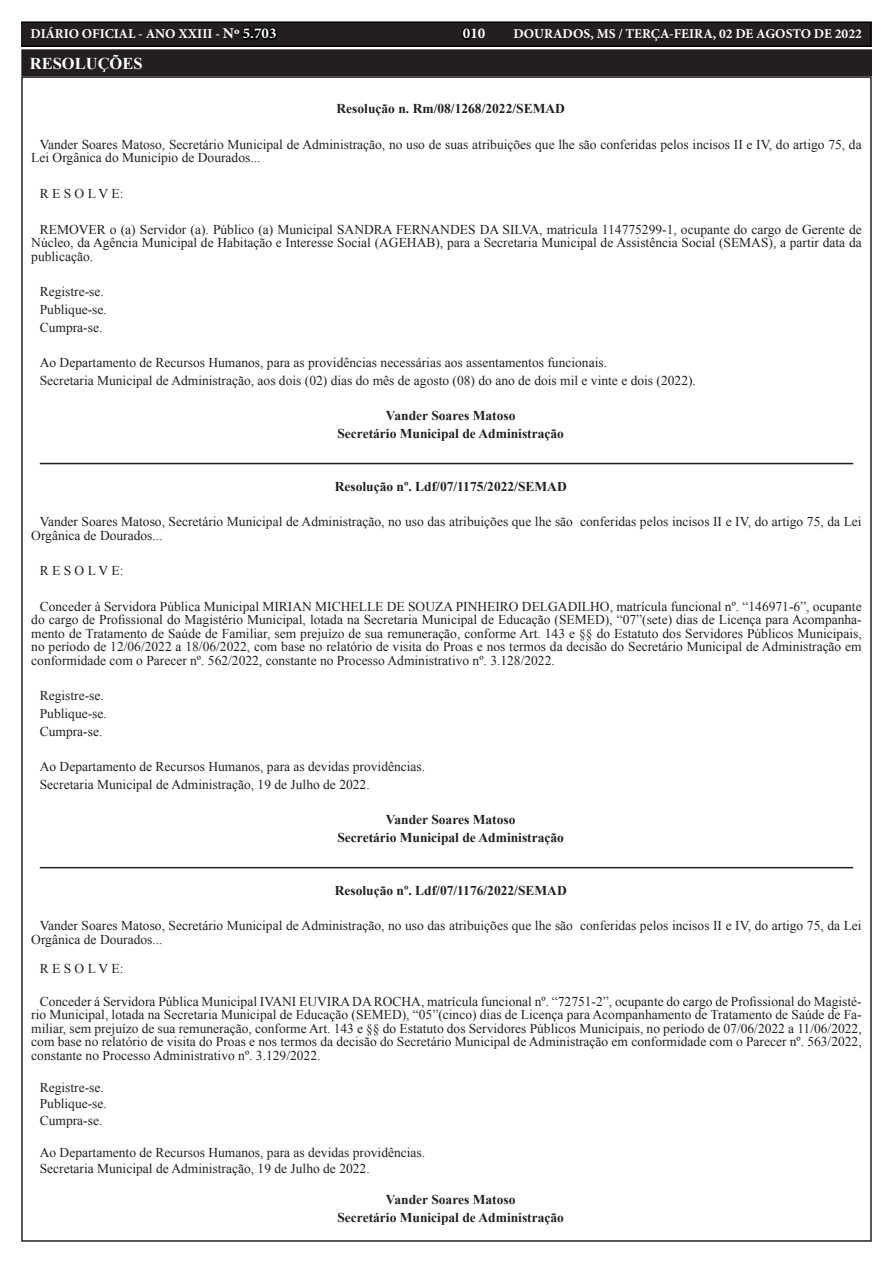
<style>
.page{position:relative;width:893px;height:1263px;background:#fff}
.page>*{position:absolute;margin:0;border:0;box-sizing:border-box;transform-origin:0 0}
.TEXTO{font:700 16.5px "Times New Roman";color:#fff}
.t1{font:700 15px "Minion Pro";color:#fff}
.TEXTO-2{font:13.5px/13.5px "Times New Roman";color:#231f20}
.TEXTO-3{font:700 13.5px "Times New Roman";color:#231f20}
.t2{font:700 13.5px "Minion Pro";color:#fff}
.s1{font-size:15px}
.s2{font-size:15px;color:#000}
.s3{color:#000}
</style>
<div class="page">
<div style="left:21px;top:22px;width:850px;height:24px;background:#231f20"></div>
<div style="left:21px;top:21px;width:851px;height:26px;border:2px solid #000"></div>
<hr style="left:40px;top:463px;width:813px;height:1px;background:#231f20">
<hr style="left:40px;top:867px;width:813px;height:1px;background:#231f20">
<div style="left:23px;top:51px;width:847px;height:23px;background:#231f20"></div>
<div style="left:21px;top:49px;width:851px;height:27px;border:4px solid #231f20"></div>
<p class="t2" style="left:31px;top:25px;width:247px">DIÁRIO OFICIAL - ANO XXIII - <span class="s1">Nº</span> <span class="s2">5.703</span></p>
<p class="t1" style="left:463px;top:23px;width:24px"><span class="s3">0</span>10</p>
<p class="t2" style="left:513px;top:25px;width:350px">DOURADOS, MS / TERÇA-FEIRA, 02 DE AGOSTO DE 2022</p>
<p class="TEXTO" style="left:30px;top:52px;width:114px">RESOLUÇÕES</p>
<p class="TEXTO-3" style="left:337px;top:100px;width:230px">Resolução n. Rm/08/1268/2022/SEMAD</p>
<p class="TEXTO-2" style="left:31px;top:137px;width:832px;text-indent:9px">Vander Soares Matoso, Secretário Municipal de Administração, no uso de suas atribuições que lhe são conferidas pelos incisos II e IV, do artigo 75, da<br>Lei Orgânica do Município de Dourados...</p>
<p class="TEXTO-2" style="left:40px;top:186px;width:85px">R E S O L V E:</p>
<p class="TEXTO-2" style="left:31px;top:222px;width:832px;text-align:justify;text-indent:9px">REMOVER o (a) Servidor (a). Público (a) Municipal SANDRA FERNANDES DA SILVA, matricula 114775299-1, ocupante do cargo de Gerente de Núcleo, da Agência Municipal de Habitação e Interesse Social (AGEHAB), para a Secretaria Municipal de Assistência Social (SEMAS), a partir data da publicação.</p>
<p class="TEXTO-2" style="left:40px;top:285px;width:66px">Registre-se.</p>
<p class="TEXTO-2" style="left:40px;top:302px;width:69px">Publique-se.</p>
<p class="TEXTO-2" style="left:40px;top:320px;width:64px">Cumpra-se.</p>
<p class="TEXTO-2" style="left:40px;top:356px;width:569px">Ao Departamento de Recursos Humanos, para as providências necessárias aos assentamentos funcionais.</p>
<p class="TEXTO-2" style="left:40px;top:373px;width:658px">Secretaria Municipal de Administração, aos dois (02) dias do mês de agosto (08) do ano de dois mil e vinte e dois (2022).</p>
<p class="TEXTO-3" style="left:386px;top:406px;width:131px">Vander Soares Matoso</p>
<p class="TEXTO-3" style="left:337px;top:424px;width:228px">Secretário Municipal de Administração</p>
<p class="TEXTO-3" style="left:335px;top:477px;width:234px">Resolução nº. Ldf/07/1175/2022/SEMAD</p>
<p class="TEXTO-2" style="left:31px;top:515px;width:832px;text-indent:9px">Vander Soares Matoso, Secretário Municipal de Administração, no uso das atribuições que lhe são conferidas pelos incisos II e IV, do artigo 75, da Lei<br>Orgânica de Dourados...</p>
<p class="TEXTO-2" style="left:40px;top:564px;width:85px">R E S O L V E:</p>
<p class="TEXTO-2" style="left:31px;top:599px;width:832px;text-align:justify;text-indent:9px">Conceder à Servidora Pública Municipal MIRIAN MICHELLE DE SOUZA PINHEIRO DELGADILHO, matrícula funcional nº. “146971-6”, ocupante do cargo de Profissional do Magistério Municipal, lotada na Secretaria Municipal de Educação (SEMED), “07”(sete) dias de Licença para Acompanha&shy;mento de Tratamento de Saúde de Familiar, sem prejuízo de sua remuneração, conforme Art. 143 e §§ do Estatuto dos Servidores Públicos Municipais, no período de 12/06/2022 a 18/06/2022, com base no relatório de visita do Proas e nos termos da decisão do Secretário Municipal de Administração em conformidade com o Parecer nº. 562/2022, constante no Processo Administrativo nº. 3.128/2022.</p>
<p class="TEXTO-2" style="left:40px;top:689px;width:66px">Registre-se.</p>
<p class="TEXTO-2" style="left:40px;top:706px;width:69px">Publique-se.</p>
<p class="TEXTO-2" style="left:40px;top:724px;width:64px">Cumpra-se.</p>
<p class="TEXTO-2" style="left:40px;top:760px;width:387px">Ao Departamento de Recursos Humanos, para as devidas providências.</p>
<p class="TEXTO-2" style="left:40px;top:777px;width:331px">Secretaria Municipal de Administração, 19 de Julho de 2022.</p>
<p class="TEXTO-3" style="left:386px;top:810px;width:131px">Vander Soares Matoso</p>
<p class="TEXTO-3" style="left:337px;top:828px;width:228px">Secretário Municipal de Administração</p>
<p class="TEXTO-3" style="left:335px;top:881px;width:234px">Resolução nº. Ldf/07/1176/2022/SEMAD</p>
<p class="TEXTO-2" style="left:31px;top:919px;width:832px;text-indent:9px">Vander Soares Matoso, Secretário Municipal de Administração, no uso das atribuições que lhe são conferidas pelos incisos II e IV, do artigo 75, da Lei<br>Orgânica de Dourados...</p>
<p class="TEXTO-2" style="left:40px;top:962px;width:85px">R E S O L V E:</p>
<p class="TEXTO-2" style="left:31px;top:994px;width:832px;text-align:justify;text-indent:9px">Conceder á Servidora Pública Municipal IVANI EUVIRA DA ROCHA, matrícula funcional nº. “72751-2”, ocupante do cargo de Profissional do Magisté&shy;rio Municipal, lotada na Secretaria Municipal de Educação (SEMED), “05”(cinco) dias de Licença para Acompanhamento de Tratamento de Saúde de Fa&shy;miliar, sem prejuízo de sua remuneração, conforme Art. 143 e §§ do Estatuto dos Servidores Públicos Municipais, no período de 07/06/2022 a 11/06/2022, com base no relatório de visita do Proas e nos termos da decisão do Secretário Municipal de Administração em conformidade com o Parecer nº. 563/2022, constante no Processo Administrativo nº. 3.129/2022.</p>
<p class="TEXTO-2" style="left:40px;top:1081px;width:66px">Registre-se.</p>
<p class="TEXTO-2" style="left:40px;top:1097px;width:69px">Publique-se.</p>
<p class="TEXTO-2" style="left:40px;top:1113px;width:64px">Cumpra-se.</p>
<p class="TEXTO-2" style="left:40px;top:1146px;width:387px">Ao Departamento de Recursos Humanos, para as devidas providências.</p>
<p class="TEXTO-2" style="left:40px;top:1162px;width:331px">Secretaria Municipal de Administração, 19 de Julho de 2022.</p>
<p class="TEXTO-3" style="left:386px;top:1190px;width:131px">Vander Soares Matoso</p>
<p class="TEXTO-3" style="left:337px;top:1208px;width:228px">Secretário Municipal de Administração</p>
</div>
